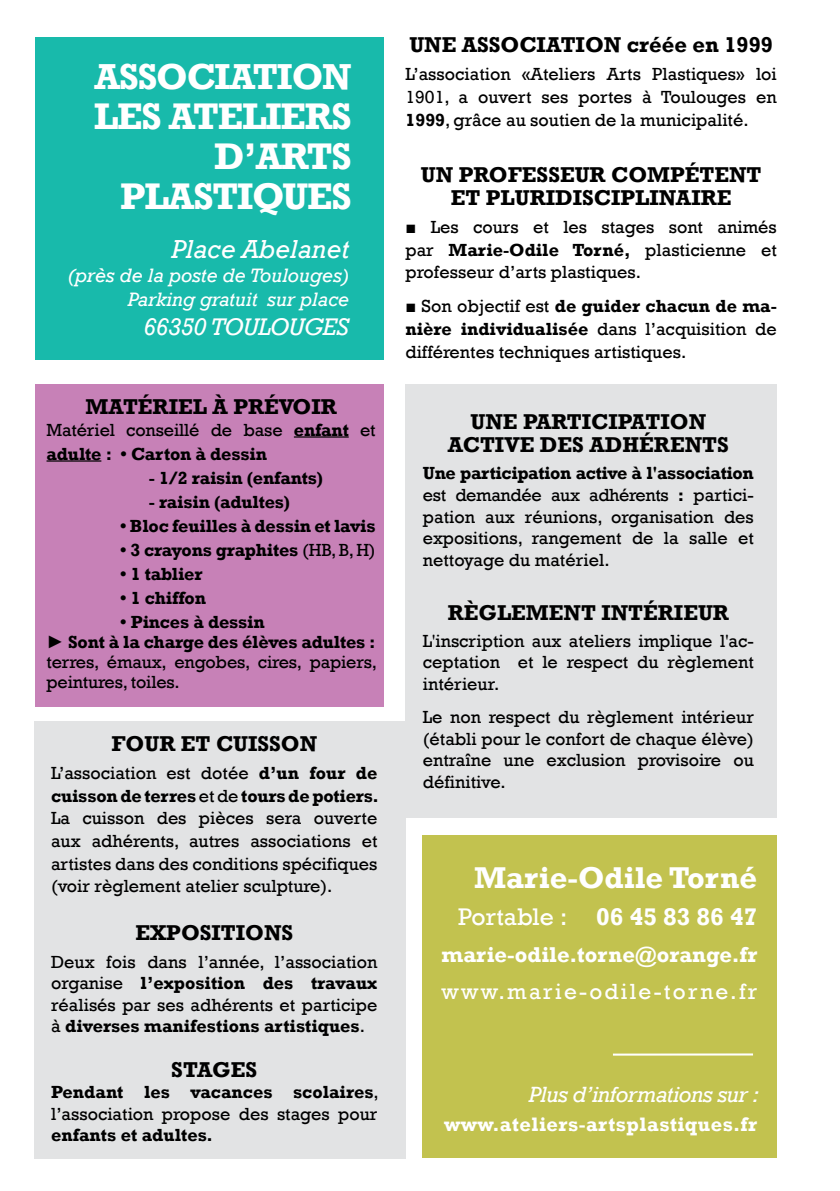
<style>
.page{position:relative;width:840px;height:1191px;background:#fff}
.page>*{position:absolute;margin:0;border:0;box-sizing:border-box;transform-origin:0 0}
.t1{font:700 38px/40px "Rockwell";letter-spacing:-.03em;color:#fff;text-align:right}
.t2{font:700 37px "Rockwell";letter-spacing:-.03em;color:#fff}
.t3{font:700 30.8px "Rockwell";color:#fff}
.t4{font:italic 26.8px "Rockwell";color:#fff}
.t5{font:700 24.6px "Rockwell";color:#fff}
.t6{font:italic 24.6px "Rockwell";letter-spacing:-.02em;color:#fff}
.t7{font:22.6px "Rockwell";letter-spacing:.1em;color:#fff}
.t8{font:italic 22.6px "Rockwell";letter-spacing:-.02em;color:#fff}
.t9{font:700 22px/22.6px "Rockwell";color:#000}
.t10{font:700 22px "Rockwell";letter-spacing:.005em;color:#fff}
.t11{font:italic 20px/24px "Rockwell";color:#fff;text-align:right}
.t12{font:700 20px "Rockwell";letter-spacing:.025em;color:#fff}
.t13{font:18px/21.6px "Rockwell";color:#000;text-align:justify}
.t14{font:700 18px/24px "Rockwell";letter-spacing:-.01em;color:#000}
.s1{font-weight:400}
.s2{font-weight:700}
.s3{font-family:"Century"}
.s4{font-family:"Century Gothic"}
</style>
<div class="page">
<div style="left:35px;top:384px;width:348px;height:323px;background:#c781b7"></div>
<div style="left:34px;top:721px;width:371px;height:438px;background:#e2e3e4"></div>
<div style="left:405px;top:384px;width:371px;height:434px;background:#e2e3e4"></div>
<div style="left:35px;top:37px;width:348px;height:322px;background:#18baab"></div>
<div style="left:422px;top:835px;width:354px;height:322px;background:#c2c24f"></div>
<hr style="left:612px;top:1053px;width:140px;height:2px;background:#fff">
<hr style="left:294px;top:436px;width:54px;height:1px;background:#000">
<hr style="left:46px;top:460px;width:55px;height:1px;background:#000">
<h2 class="t2" style="left:94px;top:54px;width:258px">asso ciation</h2>
<h1 class="t1" style="left:94px;top:96px;width:259px">Les Ateliers d’Arts<br>Plastiques</h1>
<h3 class="t4" style="left:171px;top:233px;width:179px">Place Abelanet</h3>
<p class="t11" style="left:68px;top:263px;width:283px">(près de la poste de Toulouges)<br>Parking gratuit sur place</p>
<h3 class="t6" style="left:143px;top:313px;width:208px">66350 Toulouges</h3>
<p class="t9" style="left:85px;top:395px;width:246px">matériel à prévo ir</p>
<p class="t14" style="left:46px;top:417px;width:330px"><span class="s1">Matériel conseillé de base</span> enfant <span class="s1">et </span>adulte : • Carton à dessin</p>
<p class="t14" style="left:149px;top:465px;width:176px">- 1/2 raisin (enfants)</p>
<p class="t14" style="left:149px;top:489px;width:143px">- raisin (adultes)</p>
<p class="t14" style="left:120px;top:513px;width:257px">• Bloc feuilles à dessin et lavis</p>
<p class="t14" style="left:120px;top:537px;width:257px">• 3 crayons graphites <span class="s1">(HB, B, H)</span></p>
<p class="t14" style="left:120px;top:561px;width:84px">• 1 tablier</p>
<p class="t14" style="left:120px;top:585px;width:87px">• 1 chiffon</p>
<p class="t13" style="left:46px;top:612px;width:332px;line-height:20px;text-align:left;text-indent:74px"><span class="s2">• Pinces à dessin<br></span><span class="s3">►</span> <span class="s2">Sont à la charge des élèves adultes : </span>terres, émaux, engobes, cires, papiers, peintures, toiles.</p>
<p class="t9" style="left:111px;top:732px;width:207px">FOUR et cuisson</p>
<p class="t13" style="left:51px;top:762px;width:329px;line-height:22.6px">L’association est dotée <span class="s2">d’un four de cuisson de terres</span> et de <span class="s2">tours de potiers.<br></span>La cuisson des pièces sera ouverte aux adhérents, autres associations et artistes dans des conditions spécifiques (voir règlement atelier sculpture).</p>
<p class="t9" style="left:135px;top:921px;width:77px">EXPOSITI</p>
<p class="t9" style="left:245px;top:921px;width:49px">ONs</p>
<p class="t13" style="left:51px;top:951px;width:327px">Deux fois dans l’année, l’association organise <span class="s2">l’exposition des travaux </span>réalisés par ses adhérents et participe à <span class="s2">diverses manifestions artistiques</span>.</p>
<p class="t9" style="left:171px;top:1058px;width:73px">STAGES</p>
<p class="t13" style="left:51px;top:1081px;width:329px"><span class="s2">Pendant les vacances scolaires</span>, l’association propose des stages pour</p>
<p class="t14" style="left:51px;top:1123px;width:163px">enfants et adultes.</p>
<p class="t9" style="left:409px;top:33px;width:365px">Une association créée en 1999</p>
<p class="t13" style="left:405px;top:63px;width:373px;line-height:22.6px">L’association «Ateliers Arts Plastiques» loi 1901, a ouvert ses portes à Toulouges en <span class="s2">1999</span>, grâce au soutien de la municipalité.</p>
<p class="t9" style="left:420px;top:164px;width:115px">UN PROFESSE</p>
<p class="t9" style="left:450px;top:164px;width:312px;text-indent:124px">UR COMPétent et pluridisciplinaire</p>
<p class="t13" style="left:405px;top:216px;width:373px;line-height:22.6px"><span class="s4">■</span> Les cours et les stages sont animés par <span class="s2">Marie-Odile Torné,</span> plasticienne et professeur d’arts plastiques.</p>
<p class="t13" style="left:405px;top:295px;width:373px;line-height:22.6px"><span class="s4">■</span> Son objectif est <span class="s2">de guider chacun de ma&shy;nière individualisée</span> dans l’acquisition de différentes techniques artistiques.</p>
<p class="t9" style="left:447px;top:411px;width:282px;text-indent:119px">ticipation active des adhérents</p>
<p class="t13" style="left:422px;top:463px;width:332px"><span class="s2">Une participation active à l'association </span>est demandée aux adhérents <span class="s2">:</span> partici&shy;pation aux réunions, organisation des expositions, rangement de la salle et nettoyage du matériel.</p>
<p class="t9" style="left:447px;top:601px;width:267px">règlement intérieur</p>
<p class="t13" style="left:422px;top:630px;width:332px">L'inscription aux ateliers implique l'ac&shy;ceptation et le respect du règlement intérieur.</p>
<p class="t13" style="left:422px;top:706px;width:332px">Le non respect du règlement intérieur (établi pour le confort de chaque élève) entraîne une exclusion provisoire ou définitive.</p>
<p class="t9" style="left:470px;top:411px;width:69px">Une par</p>
<h3 class="t3" style="left:473px;top:858px;width:284px">Marie-Odile Torné</h3>
<h3 class="t5" style="left:458px;top:901px;width:300px"><span class="s1">Portable :</span> 06 45 83 86 47</h3>
<p class="t10" style="left:441px;top:941px;width:317px">marie-odile.torne@orange.fr</p>
<p class="t7" style="left:441px;top:978px;width:317px">www.marie-odile-torne.fr</p>
<p class="t8" style="left:528px;top:1081px;width:232px">Plus d’informations sur :</p>
<p class="t12" style="left:444px;top:1112px;width:314px">www.ateliers-artsplastiques.fr</p>
</div>
